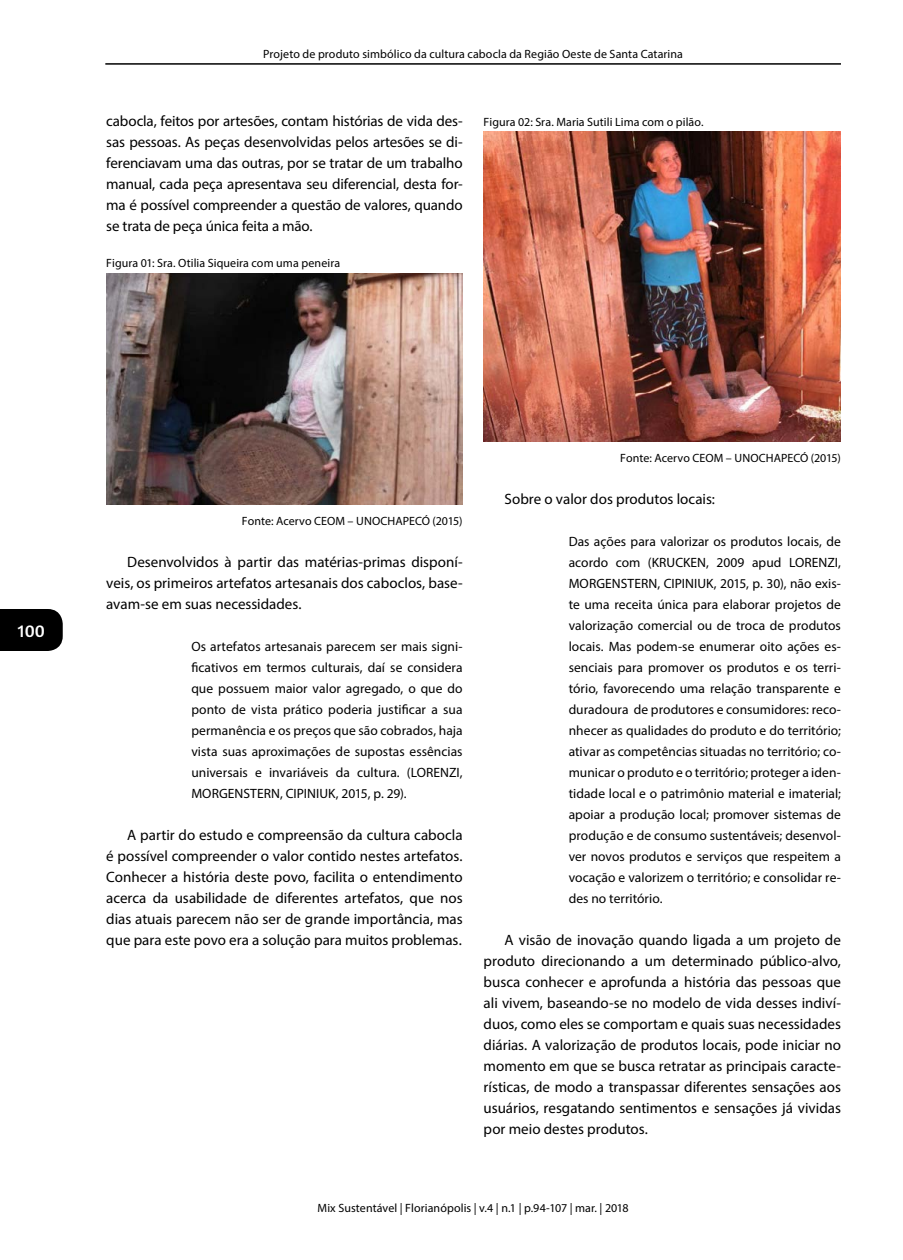
<style>
.page{position:relative;width:903px;height:1260px;background:#fff}
.page>*{position:absolute;margin:0;border:0;box-sizing:border-box;transform-origin:0 0}
.t1{font:18px "Amaranth";color:#fff}
.t2{font:15px/21px "Myriad Pro";color:#000;text-align:justify}
.t3{font:13.5px/21px "Myriad Pro";letter-spacing:.005em;color:#000;text-align:justify}
.t4{font:12px "Myriad Pro";letter-spacing:.005em;color:#000}
</style>
<div class="page">
<div style="left:0;top:609px;width:63px;height:42px;background:#000"></div>
<hr style="left:105px;top:63px;width:736px;height:2px;background:#000">
<img style="left:106px;top:273px;width:357px;height:231px">
<img style="left:484px;top:131px;width:356px;height:310px">
<p class="t4" style="left:263px;top:46px;width:421px">Projeto de produto simbólico da cultura cabocla da Região Oeste de Santa Catarina</p>
<p class="t2" style="left:106px;top:110px;width:358px">cabocla, feitos por artesões, contam histórias de vida des&shy;sas pessoas. As peças desenvolvidas pelos artesões se di&shy;ferenciavam uma das outras, por se tratar de um trabalho manual, cada peça apresentava seu diferencial, desta for&shy;ma é possível compreender a questão de valores, quando se trata de peça única feita a mão.</p>
<p class="t4" style="left:106px;top:256px;width:235px">Figura 01: Sra. Otilia Siqueira com uma peneira</p>
<p class="t4" style="left:484px;top:115px;width:221px">Figura 02: Sra. Maria Sutili Lima com o pilão.</p>
<p class="t1" style="left:18px;top:620px;width:29px">100</p>
<p class="t4" style="left:242px;top:514px;width:222px">Fonte: Acervo CEOM – UNOCHAPECÓ (2015)</p>
<p class="t2" style="left:106px;top:551px;width:358px;text-indent:21px">Desenvolvidos à partir das matérias-primas disponí&shy;veis, os primeiros artefatos artesanais dos caboclos, base&shy;avam-se em suas necessidades.</p>
<p class="t3" style="left:191px;top:636px;width:273px">Os artefatos artesanais parecem ser mais signi&shy;ficativos em termos culturais, daí se considera que possuem maior valor agregado, o que do ponto de vista prático poderia justificar a sua permanência e os preços que são cobrados, haja vista suas aproximações de supostas essências universais e invariáveis da cultura. (LORENZI, MORGENSTERN, CIPINIUK, 2015, p. 29).</p>
<p class="t2" style="left:106px;top:824px;width:358px;text-indent:21px">A partir do estudo e compreensão da cultura cabocla é possível compreender o valor contido nestes artefatos.<br>Conhecer a história deste povo, facilita o entendimento acerca da usabilidade de diferentes artefatos, que nos dias atuais parecem não ser de grande importância, mas que para este povo era a solução para muitos problemas.</p>
<p class="t4" style="left:620px;top:451px;width:222px">Fonte: Acervo CEOM – UNOCHAPECÓ (2015)</p>
<p class="t2" style="left:505px;top:488px;width:212px">Sobre o valor dos produtos locais:</p>
<p class="t3" style="left:569px;top:531px;width:274px">Das ações para valorizar os produtos locais, de acordo com (KRUCKEN, 2009 apud LORENZI, MORGENSTERN, CIPINIUK, 2015, p. 30), não exis&shy;te uma receita única para elaborar projetos de valorização comercial ou de troca de produtos locais. Mas podem-se enumerar oito ações es&shy;senciais para promover os produtos e os terri&shy;tório, favorecendo uma relação transparente e duradoura de produtores e consumidores: reco&shy;nhecer as qualidades do produto e do território; ativar as competências situadas no território; co&shy;municar o produto e o território; proteger a iden&shy;tidade local e o patrimônio material e imaterial; apoiar a produção local; promover sistemas de produção e de consumo sustentáveis; desenvol&shy;ver novos produtos e serviços que respeitem a vocação e valorizem o território; e consolidar re&shy;des no território.</p>
<p class="t2" style="left:484px;top:929px;width:359px;text-indent:21px">A visão de inovação quando ligada a um projeto de produto direcionando a um determinado público-alvo, busca conhecer e aprofunda a história das pessoas que ali vivem, baseando-se no modelo de vida desses indiví&shy;duos, como eles se comportam e quais suas necessidades diárias. A valorização de produtos locais, pode iniciar no momento em que se busca retratar as principais caracte&shy;rísticas, de modo a transpassar diferentes sensações aos usuários, resgatando sentimentos e sensações já vividas por meio destes produtos.</p>
<p class="t4" style="left:318px;top:1200px;width:313px">Mix Sustentável | Florianópolis | v.4 | n.1 | p.94-107 | mar. | 2018</p>
</div>
